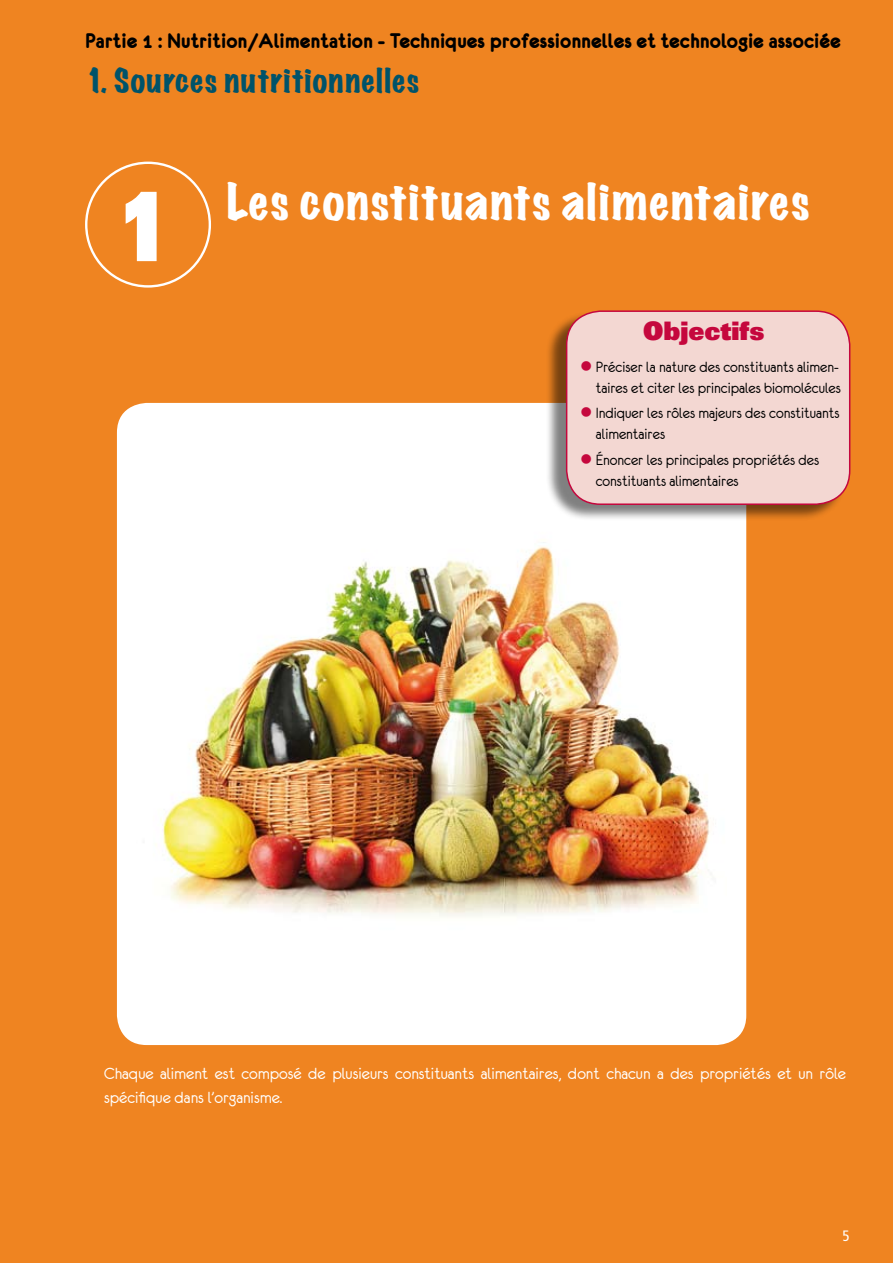
<style>
.page{position:relative;width:893px;height:1263px;background:#ef8421}
.page>*{position:absolute;margin:0;border:0;box-sizing:border-box;transform-origin:0 0}
.t1{font:900 96px "Univers";color:#fff;scale:.75 1}
.t2{font:expanded 45px "Marker Felt";letter-spacing:.04em;color:#fff}
.t3{font:expanded 30px "Marker Felt";letter-spacing:.04em;color:#00536a}
.t4{font:900 25.5px "Univers";color:#c5073d}
.t5{font:22.5px "Eurofurencebold";color:#000}
.t6{font:18px/24px "Eurofurenceregular";color:#fff}
.t7{font:16.5px/21px "Eurofurenceregular";color:#000}
.t8{font:condensed 15px "Frutiger";color:#fff}
.s1{color:#c5073d}
</style>
<div class="page">
<div style="left:117px;top:403px;width:629px;height:642px;background:#fff;border-radius:30px"></div>
<img style="left:160px;top:542px;width:550px;height:375px">
<div style="left:85px;top:162px;width:126px;height:126px;border:2px solid #fff;border-radius:50%"></div>
<div style="left:545px;top:310px;width:308px;height:219px;background:#000;opacity:.5"></div>
<div style="left:567px;top:311px;width:283px;height:193px;background:#f3d7d2;border-radius:34px"></div>
<div style="left:566px;top:310px;width:284px;height:195px;border:2px solid #c5073d;border-radius:34px"></div>
<h3 class="t5" style="left:85px;top:30px;width:757px">Partie 1 : Nutrition/Alimentation - Techniques professionnelles et technologie associée</h3>
<h3 class="t3" style="left:85px;top:58px;width:335px">1. Sources nutritionnelles</h3>
<h1 class="t1" style="left:119px;top:163px;width:69px">1</h1>
<h2 class="t2" style="left:227px;top:168px;width:584px">Les constituants alimentaires</h2>
<h3 class="t4" style="left:643px;top:314px;width:123px">Objectifs</h3>
<p class="t7" style="left:580px;top:356px;width:262px;text-align:right"><span class="s1">●</span> Préciser la nature des constituants alimen&shy;taires et citer les principales biomolécules</p>
<p class="t7" style="left:596px;top:403px;width:245px;text-indent:-16px"><span class="s1">●</span> Indiquer les rôles majeurs des constituants alimentaires</p>
<p class="t7" style="left:596px;top:449px;width:225px;text-indent:-16px"><span class="s1">●</span> Énoncer les principales propriétés des constituants alimentaires</p>
<p class="t6" style="left:104px;top:1061px;width:743px">Chaque aliment est composé de plusieurs constituants alimentaires, dont chacun a des propriétés et un rôle spécifique dans l’organisme.</p>
<p class="t8" style="left:842px;top:1227px;width:9px">5</p>
</div>
